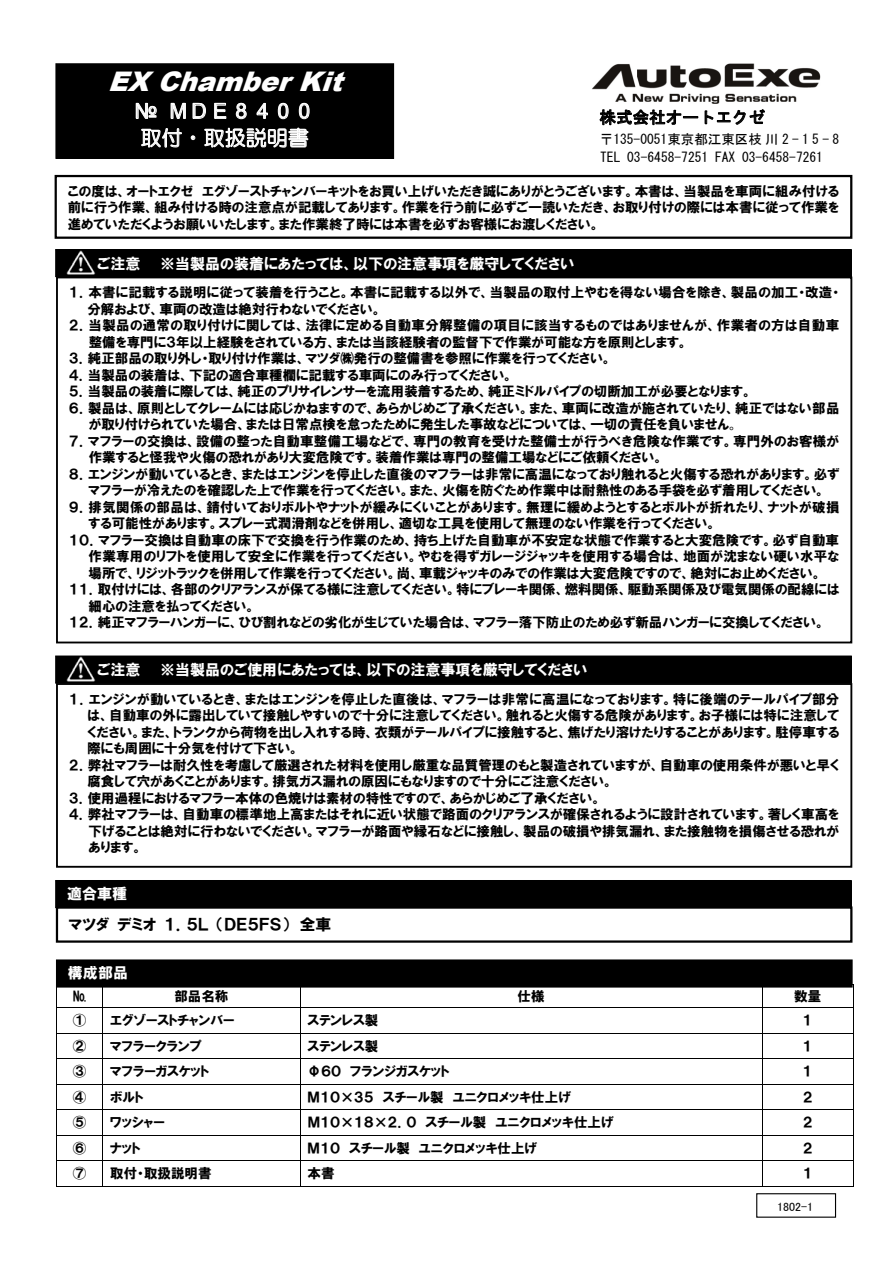
<style>
.page{position:relative;width:893px;height:1263px;background:#fff}
.page>*{position:absolute;margin:0;border:0;box-sizing:border-box;transform-origin:0 0}
.t1{font:italic 900 27px "Arial";color:#fff}
.t2{font:21px "Arial Unicode MS";color:#fff}
.t3{font:21px "HG Maru Gothic MPRO";letter-spacing:.005em;color:#fff}
.t4{font:16.5px "MS Gothic";letter-spacing:.005em;color:#000}
.t5{font:15.75px "HGP Soei Kakugothic UB";color:#000}
.t6{font:15px "HGP Soei Kakugothic UB";color:#fff}
.t7{font:13.5px/16.5px "HGP Soei Kakugothic UB";color:#000;text-align:justify}
.t8{font:13.5px "HGP Soei Kakugothic UB";letter-spacing:.025em;color:#000}
.t9{font:13.5px "HGP Soei Kakugothic UB";letter-spacing:.02em;color:#000}
.t10{font:13.5px/18px "MS Gothic";color:#000}
.t11{font:12px "MS P Gothic";color:#000}
.s1{font-family:"HG Maru Gothic MPRO"}
</style>
<div class="page">
<svg style="left:600px;top:110px;width:98px;height:16px"></svg>
<svg style="left:705px;top:109px;width:60px;height:16px"></svg>
<div style="left:55px;top:175px;width:797px;height:64px;border:2px solid #000"></div>
<hr style="left:56px;top:1007px;width:798px;height:1px;background:#000">
<hr style="left:56px;top:1033px;width:798px;height:1px;background:#000">
<hr style="left:56px;top:1058px;width:798px;height:1px;background:#000">
<hr style="left:56px;top:1084px;width:798px;height:1px;background:#000">
<hr style="left:56px;top:1109px;width:798px;height:1px;background:#000">
<hr style="left:56px;top:1135px;width:798px;height:1px;background:#000">
<div style="left:57px;top:960px;width:795px;height:27px;background:#000"></div>
<div style="left:56px;top:959px;width:797px;height:29px;border:1px solid #000"></div>
<div style="left:56px;top:64px;width:337px;height:94px;background:#000"></div>
<div style="left:55px;top:63px;width:339px;height:96px;border:1px solid #000"></div>
<svg style="left:136px;top:103px;width:21px;height:16px"></svg>
<svg style="left:171px;top:103px;width:15px;height:16px"></svg>
<svg style="left:193px;top:103px;width:13px;height:16px"></svg>
<svg style="left:214px;top:103px;width:12px;height:16px"></svg>
<svg style="left:236px;top:103px;width:11px;height:16px"></svg>
<svg style="left:257px;top:103px;width:11px;height:16px"></svg>
<svg style="left:278px;top:103px;width:10px;height:16px"></svg>
<svg style="left:299px;top:103px;width:10px;height:16px"></svg>
<svg style="left:141px;top:128px;width:41px;height:20px"></svg>
<svg style="left:191px;top:136px;width:4px;height:4px"></svg>
<svg style="left:204px;top:128px;width:104px;height:20px"></svg>
<hr style="left:56px;top:1160px;width:798px;height:1px;background:#000">
<svg style="left:56px;top:984px;width:1px;height:202px"></svg>
<hr style="left:56px;top:1186px;width:46px;height:1px;background:#000">
<svg style="left:102px;top:986px;width:1px;height:201px"></svg>
<hr style="left:103px;top:1186px;width:197px;height:1px;background:#000">
<svg style="left:300px;top:986px;width:1px;height:200px"></svg>
<hr style="left:300px;top:1186px;width:462px;height:1px;background:#000">
<svg style="left:762px;top:986px;width:1px;height:200px"></svg>
<hr style="left:762px;top:1186px;width:91px;height:1px;background:#000">
<svg style="left:853px;top:984px;width:1px;height:203px"></svg>
<div style="left:756px;top:1193px;width:80px;height:25px;border:1px solid #000"></div>
<div style="left:56px;top:881px;width:795px;height:27px;background:#000"></div>
<div style="left:55px;top:880px;width:797px;height:28px;border:1px solid #000"></div>
<div style="left:56px;top:906px;width:796px;height:37px;border:2px solid #000"></div>
<div style="left:56px;top:277px;width:796px;height:366px;border:2px solid #000"></div>
<div style="left:56px;top:250px;width:795px;height:27px;background:#000"></div>
<div style="left:55px;top:249px;width:797px;height:28px;border:1px solid #000"></div>
<img style="left:67px;top:250px;width:29px;height:26px">
<img style="left:592px;top:64px;width:228px;height:40px">
<div style="left:56px;top:683px;width:796px;height:185px;border:2px solid #000"></div>
<div style="left:56px;top:656px;width:795px;height:27px;background:#000"></div>
<div style="left:55px;top:656px;width:797px;height:28px;border:1px solid #000"></div>
<img style="left:67px;top:657px;width:29px;height:25px">
<h1 class="t1" style="left:108px;top:62px;width:248px">EXChamberKit</h1>
<h2 class="t2" style="left:135px;top:96px;width:182px">№ ＭＤＥ８４００</h2>
<h2 class="t3" style="left:140px;top:127px;width:170px">取付・取扱説明書</h2>
<p class="t4" style="left:599px;top:109px;width:167px">株式会社オートエクゼ</p>
<p class="t10" style="left:600px;top:130px;width:241px">〒135-0051東京都江東区枝川 2 - 1 5 - 8<br>TEL 03-6458-7251 FAX 03-6458-7261</p>
<p class="t7" style="left:68px;top:183px;width:773px">この度は、オートエクゼ エグゾーストチャンバーキットをお買い上げいただき誠にありがとうございます。本書は、当製品を車両に組み付ける前に行う作業、組み付ける時の注意点が記載してあります。作業を行う前に必ずご一読いただき、お取り付けの際には本書に従って作業を進めていただくようお願いいたします。また作業終了時には本書を必ずお客様にお渡しください。</p>
<p class="t6" style="left:97px;top:256px;width:45px">ご注意</p>
<p class="t6" style="left:160px;top:256px;width:415px">※当製品の装着にあたっては、以下の注意事項を厳守してください</p>
<p class="t7" style="left:69px;top:284px;width:772px">１．本書に記載する説明に従って装着を行うこと。本書に記載する以外で、当製品の取付上やむを得ない場合を除き、製品の加工・改造・</p>
<p class="t7" style="left:87px;top:301px;width:296px">分解および、車両の改造は絶対行わないでください。</p>
<p class="t8" style="left:69px;top:319px;width:772px">２．当製品の通常の取り付けに関しては、法律に定める自動車分解整備の項目に該当するものではありませんが、作業者の方は自動車</p>
<p class="t7" style="left:89px;top:333px;width:601px">整備を専門に３年以上経験をされている方、または当該経験者の監督下で作業が可能な方を原則とします。</p>
<p class="t7" style="left:69px;top:350px;width:544px">３．純正部品の取り外し・取り付け作業は、マツダ㈱発行の整備書を参照に作業を行ってください。</p>
<p class="t7" style="left:69px;top:367px;width:446px">４．当製品の装着は、下記の適合車種欄に記載する車両にのみ行ってください。</p>
<p class="t7" style="left:69px;top:383px;width:685px">５．当製品の装着に際しては、純正のプリサイレンサーを流用装着するため、純正ミドルパイプの切断加工が必要となります。</p>
<p class="t7" style="left:69px;top:400px;width:772px">６．製品は、原則としてクレームには応じかねますので、あらかじめご了承ください。また、車両に改造が施されていたり、純正ではない部品</p>
<p class="t7" style="left:89px;top:416px;width:656px">が取り付けられていた場合、または日常点検を怠ったために発生した事故などについては、一切の責任を負いません<span class="s1">。</span></p>
<p class="t7" style="left:69px;top:432px;width:772px">７．マフラーの交換は、設備の整った自動車整備工場などで、専門の教育を受けた整備士が行うべき危険な作業です。専門外のお客様が</p>
<p class="t7" style="left:89px;top:449px;width:576px">作業すると怪我や火傷の恐れがあり大変危険です。装着作業は専門の整備工場などにご依頼ください。</p>
<p class="t7" style="left:69px;top:466px;width:772px">８．エンジンが動いているとき、またはエンジンを停止した直後のマフラーは非常に高温になっており触れると火傷する恐れがあります。必ず</p>
<p class="t7" style="left:89px;top:482px;width:738px">マフラーが冷えたのを確認した上で作業を行ってください。また、火傷を防ぐため作業中は耐熱性のある手袋を必ず着用してください。</p>
<p class="t8" style="left:69px;top:500px;width:772px">９．排気関係の部品は、錆付いておりボルトやナットが緩みにくいことがあります。無理に緩めようとするとボルトが折れたり、ナットが破損</p>
<p class="t7" style="left:89px;top:515px;width:629px">する可能性があります。スプレー式潤滑剤などを併用し、適切な工具を使用して無理のない作業を行ってください。</p>
<p class="t7" style="left:69px;top:531px;width:772px">１０．マフラー交換は自動車の床下で交換を行う作業のため、持ち上げた自動車が不安定な状態で作業すると大変危険です。必ず自動車</p>
<p class="t9" style="left:89px;top:550px;width:752px">作業専用のリフトを使用して安全に作業を行ってください。やむを得ずガレージジャッキを使用する場合は、地面が沈まない硬い水平な</p>
<p class="t7" style="left:89px;top:565px;width:734px">場所で、リジットラックを併用して作業を行ってください。尚、車載ジャッキのみでの作業は大変危険ですので、絶対にお止めください。</p>
<p class="t7" style="left:69px;top:581px;width:772px">１１．取付けには、各部のクリアランスが保てる様に注意してください。特にブレーキ関係、燃料関係、駆動系関係及び電気関係の配線には</p>
<p class="t7" style="left:89px;top:598px;width:168px">細心の注意を払ってください。</p>
<p class="t7" style="left:69px;top:614px;width:758px">１２．純正マフラーハンガーに、ひび割れなどの劣化が生じていた場合は、マフラー落下防止のため必ず新品ハンガーに交換してください。</p>
<p class="t6" style="left:97px;top:662px;width:45px">ご注意</p>
<p class="t6" style="left:160px;top:662px;width:429px">※当製品のご使用にあたっては、以下の注意事項を厳守してください</p>
<p class="t8" style="left:69px;top:692px;width:772px">１．エンジンが動いているとき、またはエンジンを停止した直後は、マフラーは非常に高温になっております。特に後端のテールパイプ部分</p>
<p class="t7" style="left:87px;top:707px;width:753px">は、自動車の外に露出していて接触しやすいので十分に注意してください。触れると火傷する危険があります。お子様には特に注意して</p>
<p class="t7" style="left:87px;top:724px;width:753px">ください。また、トランクから荷物を出し入れする時、衣類がテールパイプに接触すると、焦げたり溶けたりすることがあります。駐停車する</p>
<p class="t7" style="left:87px;top:740px;width:213px">際にも周囲に十分気を付けて下さい。</p>
<p class="t7" style="left:69px;top:756px;width:772px">２．弊社マフラーは耐久性を考慮して厳選された材料を使用し厳重な品質管理のもと製造されていますが、自動車の使用条件が悪いと早く</p>
<p class="t7" style="left:87px;top:773px;width:527px">腐食して穴があくことがあります。排気ガス漏れの原因にもなりますので十分にご注意ください。</p>
<p class="t7" style="left:69px;top:790px;width:534px">３．使用過程におけるマフラー本体の色焼けは素材の特性ですので、あらかじめご了承ください。</p>
<p class="t7" style="left:69px;top:806px;width:772px">４．弊社マフラーは、自動車の標準地上高またはそれに近い状態で路面のクリアランスが確保されるように設計されています。著しく車高を</p>
<p class="t7" style="left:89px;top:823px;width:752px">下げることは絶対に行わないでください。マフラーが路面や縁石などに接触し、製品の破損や排気漏れ、また接触物を損傷させる恐れが</p>
<p class="t7" style="left:89px;top:839px;width:55px">あります。</p>
<p class="t6" style="left:67px;top:886px;width:62px">適合車種</p>
<p class="t5" style="left:69px;top:916px;width:264px">マツダデミオ１．５Ｌ（ＤＥ５ＦＳ） 全車</p>
<p class="t6" style="left:68px;top:965px;width:62px">構成部品</p>
<p class="t7" style="left:73px;top:988px;width:15px">№</p>
<p class="t7" style="left:174px;top:988px;width:55px">部品名称</p>
<p class="t7" style="left:518px;top:988px;width:28px">仕様</p>
<p class="t7" style="left:794px;top:988px;width:28px">数量</p>
<p class="t7" style="left:73px;top:1012px;width:15px">①</p>
<p class="t7" style="left:110px;top:1012px;width:126px">エグゾーストチャンバー</p>
<p class="t7" style="left:308px;top:1012px;width:72px">ステンレス製</p>
<p class="t7" style="left:803px;top:1012px;width:12px">１</p>
<p class="t7" style="left:73px;top:1038px;width:15px">②</p>
<p class="t7" style="left:110px;top:1038px;width:93px">マフラークランプ</p>
<p class="t7" style="left:307px;top:1038px;width:72px">ステンレス製</p>
<p class="t7" style="left:802px;top:1038px;width:12px">１</p>
<p class="t7" style="left:73px;top:1063px;width:15px">③</p>
<p class="t7" style="left:110px;top:1063px;width:100px">マフラーガスケット</p>
<p class="t7" style="left:308px;top:1063px;width:144px">Φ６０ フランジガスケット</p>
<p class="t7" style="left:802px;top:1063px;width:12px">１</p>
<p class="t7" style="left:73px;top:1089px;width:15px">④</p>
<p class="t7" style="left:110px;top:1089px;width:35px">ボルト</p>
<p class="t7" style="left:308px;top:1089px;width:265px">Ｍ１０×３５ スチール製 ユニクロメッキ仕上げ</p>
<p class="t7" style="left:803px;top:1089px;width:12px">２</p>
<p class="t7" style="left:73px;top:1114px;width:15px">⑤</p>
<p class="t7" style="left:110px;top:1114px;width:56px">ワッシャー</p>
<p class="t7" style="left:308px;top:1114px;width:308px">Ｍ１０×１８×２．０ スチール製 ユニクロメッキ仕上げ</p>
<p class="t7" style="left:803px;top:1114px;width:12px">２</p>
<p class="t7" style="left:73px;top:1140px;width:15px">⑥</p>
<p class="t7" style="left:110px;top:1140px;width:32px">ナット</p>
<p class="t7" style="left:308px;top:1140px;width:231px">Ｍ１０ スチール製 ユニクロメッキ仕上げ</p>
<p class="t7" style="left:803px;top:1140px;width:12px">２</p>
<p class="t7" style="left:73px;top:1165px;width:15px">⑦</p>
<p class="t7" style="left:110px;top:1165px;width:103px">取付・取扱説明書</p>
<p class="t7" style="left:308px;top:1165px;width:28px">本書</p>
<p class="t7" style="left:803px;top:1165px;width:12px">１</p>
<p class="t11" style="left:777px;top:1200px;width:38px">1802-1</p>
</div>
